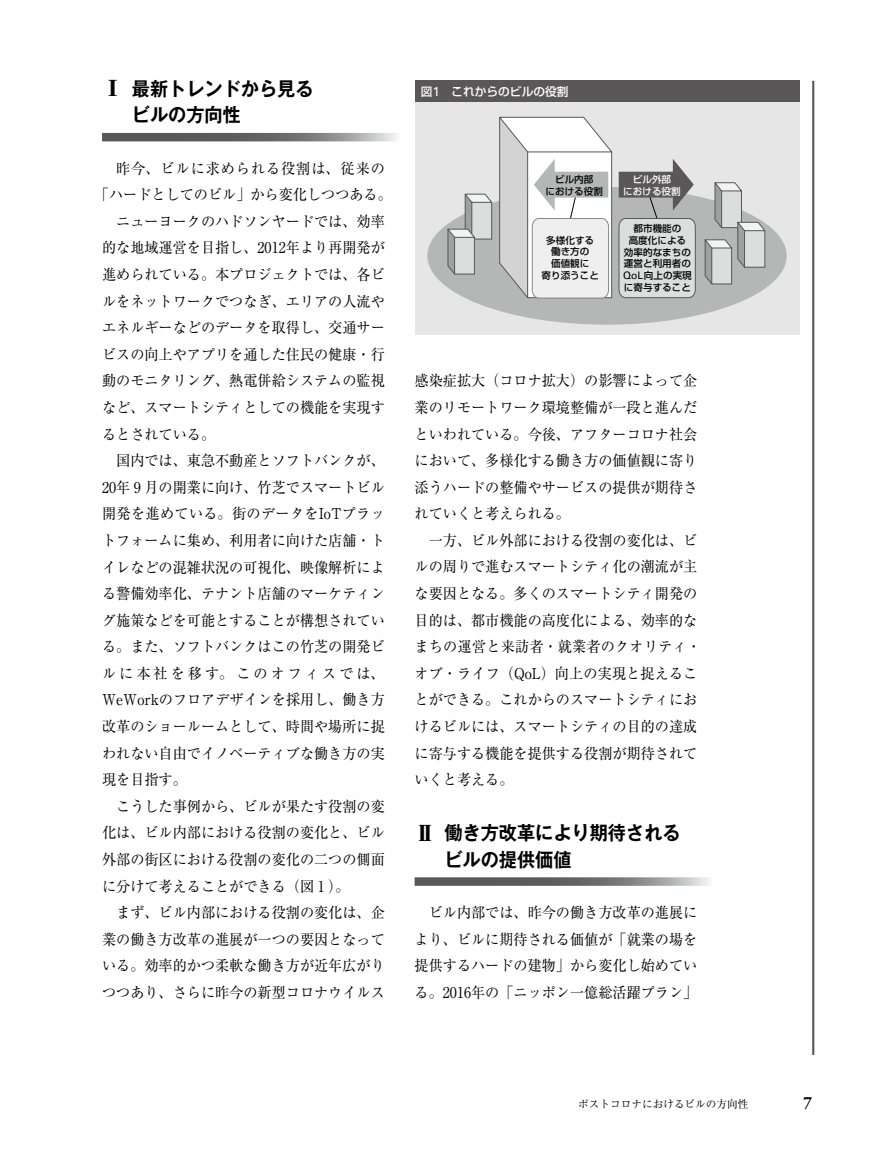
<style>
.page{position:relative;width:893px;height:1157px;background:#fff}
.page>*{position:absolute;margin:0;border:0;box-sizing:border-box;transform-origin:0 0}
.t1{font:700 19.2px/26.5px "Gothic MB101 Pro De";color:#000;scale:.95 1}
.t2{font:700 16.95px "Sabon LT Std";color:#000}
.t3{font:14.85px/26.5px "Ryumin Pro";color:#000;text-align:justify;scale:.95 1}
.t4{font:14.85px "Ryumin Pro";letter-spacing:.025em;color:#000;scale:.95 1}
.t5{font:14.85px "Ryumin Pro";letter-spacing:.065em;color:#000;scale:.95 1}
.t6{font:14.85px "Ryumin Pro";letter-spacing:.215em;color:#000;scale:.95 1}
.t7{font:500 11.7px "Shin Go Pro";color:#fff}
.t8{font:10.65px "Ryumin Pro";color:#000}
.t9{font:500 9.6px/11.7px "Shin Go Pro";color:#000;text-align:center}
.t10{font:500 9.6px/11.7px "Shin Go Pro";color:#fff;text-align:center}
.s1{font-family:"Ryumin Pro";font-weight:900;font-size:21.3px}
.s2{font-family:"Univers LT Std";font-weight:400;font-size:12.9px}
.s3{font-family:"Univers LT Std";font-weight:400;font-size:10.35px}
</style>
<div class="page">
<hr style="left:812px;top:81px;width:2px;height:973px;background:#595757">
<svg style="left:415px;top:877px;width:294px;height:8px;background:#7c7b7b"></svg>
<svg style="left:102px;top:133px;width:295px;height:8px;background:#767575"></svg>
<div style="left:415px;top:81px;width:384px;height:21px;background:#595757"></div>
<div style="left:415px;top:102px;width:384px;height:233px;background:#e6e6e6"></div>
<div style="left:427px;top:187px;width:360px;height:138px;background:#b5b6b6;border-radius:50%"></div>
<svg style="left:704px;top:182px;width:62px;height:103px"></svg>
<svg style="left:447px;top:116px;width:249px;height:183px"></svg>
<p class="t1" style="left:132px;top:73px;width:193px;text-indent:-30px"><span class="s1">Ⅰ</span> 最新トレンドから見るビルの方向性</p>
<p class="t5" style="left:116px;top:156px;width:284px">昨今、ビルに求められる役割は、従来の</p>
<p class="t3" style="left:95px;top:180px;width:314px">「ハードとしてのビル」から変化しつつある。</p>
<p class="t3" style="left:116px;top:207px;width:284px">ニューヨークのハドソンヤードでは、効率</p>
<p class="t3" style="left:102px;top:234px;width:299px">的な地域運営を目指し、2012年より再開発が</p>
<p class="t3" style="left:102px;top:260px;width:299px">進められている。本プロジェクトでは、各ビ</p>
<p class="t3" style="left:102px;top:287px;width:299px">ルをネットワークでつなぎ、エリアの人流や</p>
<p class="t3" style="left:102px;top:313px;width:299px">エネルギーなどのデータを取得し、交通サー</p>
<p class="t3" style="left:102px;top:340px;width:299px">ビスの向上やアプリを通した住民の健康・行</p>
<p class="t3" style="left:102px;top:366px;width:299px">動のモニタリング、熱電併給システムの監視</p>
<p class="t3" style="left:102px;top:393px;width:299px">など、スマートシティとしての機能を実現す</p>
<p class="t3" style="left:102px;top:420px;width:121px">るとされている。</p>
<p class="t3" style="left:116px;top:446px;width:284px">国内では、東急不動産とソフトバンクが、</p>
<p class="t3" style="left:102px;top:473px;width:299px">20年 9 月の開業に向け、竹芝でスマートビル</p>
<p class="t4" style="left:102px;top:502px;width:299px">開発を進めている。街のデータをIoTプラッ</p>
<p class="t3" style="left:102px;top:526px;width:299px">トフォームに集め、利用者に向けた店舗・ト</p>
<p class="t3" style="left:102px;top:552px;width:299px">イレなどの混雑状況の可視化、映像解析によ</p>
<p class="t3" style="left:102px;top:579px;width:299px">る警備効率化、テナント店舗のマーケティン</p>
<p class="t3" style="left:102px;top:606px;width:299px">グ施策などを可能とすることが構想されてい</p>
<p class="t3" style="left:102px;top:632px;width:299px">る。また、ソフトバンクはこの竹芝の開発ビ</p>
<p class="t6" style="left:102px;top:661px;width:299px">ルに本社を移す。このオフィスでは、</p>
<p class="t3" style="left:102px;top:685px;width:299px">WeWorkのフロアデザインを採用し、働き方</p>
<p class="t3" style="left:102px;top:712px;width:299px">改革のショールームとして、時間や場所に捉</p>
<p class="t3" style="left:102px;top:739px;width:299px">われない自由でイノベーティブな働き方の実</p>
<p class="t3" style="left:102px;top:765px;width:91px">現を目指す。</p>
<p class="t3" style="left:116px;top:792px;width:284px">こうした事例から、ビルが果たす役割の変</p>
<p class="t3" style="left:102px;top:818px;width:299px">化は、ビル内部における役割の変化と、ビル</p>
<p class="t3" style="left:102px;top:845px;width:299px">外部の街区における役割の変化の二つの側面</p>
<p class="t3" style="left:102px;top:871px;width:262px">に分けて考えることができる（図 1 ）。</p>
<p class="t3" style="left:116px;top:898px;width:284px">まず、ビル内部における役割の変化は、企</p>
<p class="t3" style="left:102px;top:925px;width:299px">業の働き方改革の進展が一つの要因となって</p>
<p class="t3" style="left:102px;top:951px;width:299px">いる。効率的かつ柔軟な働き方が近年広がり</p>
<p class="t3" style="left:102px;top:978px;width:299px">つつあり、さらに昨今の新型コロナウイルス</p>
<p class="t7" style="left:421px;top:82px;width:149px">図<span class="s2">1</span>　これからのビルの役割</p>
<p class="t9" style="left:545px;top:172px;width:59px">ビル内部<br>における役割</p>
<p class="t10" style="left:623px;top:172px;width:59px">ビル外部<br>における役割</p>
<p class="t9" style="left:541px;top:233px;width:59px">多様化する働き方の<br>価値観に<br>寄り添うこと</p>
<p class="t9" style="left:623px;top:222px;width:70px">都市機能の<br>高度化による効率的なまちの運営と利用者の<br><span class="s3">QoL</span>向上の実現に寄与すること</p>
<p class="t3" style="left:415px;top:366px;width:299px">感染症拡大（コロナ拡大）の影響によって企業のリモートワーク環境整備が一段と進んだといわれている。今後、アフターコロナ社会において、多様化する働き方の価値観に寄り添うハードの整備やサービスの提供が期待されていくと考えられる。</p>
<p class="t3" style="left:415px;top:526px;width:303px;text-align:left;text-indent:14px">一方、ビル外部における役割の変化は、ビルの周りで進むスマートシティ化の潮流が主な要因となる。多くのスマートシティ開発の目的は、都市機能の高度化による、効率的なまちの運営と来訪者・就業者のクオリティ・オブ・ライフ（QoL）向上の実現と捉えることができる。これからのスマートシティにおけるビルには、スマートシティの目的の達成に寄与する機能を提供する役割が期待されていくと考える。</p>
<p class="t1" style="left:444px;top:817px;width:250px;text-indent:-30px"><span class="s1">Ⅱ</span> 働き方改革により期待されるビルの提供価値</p>
<p class="t3" style="left:415px;top:898px;width:299px;text-indent:14px">ビル内部では、昨今の働き方改革の進展により、ビルに期待される価値が「就業の場を提供するハードの建物」から変化し始めている。2016年の「ニッポン一億総活躍プラン」</p>
<p class="t8" style="left:578px;top:1095px;width:172px">ポストコロナにおけるビルの方向性</p>
<p class="t2" style="left:803px;top:1093px;width:11px">7</p>
</div>
